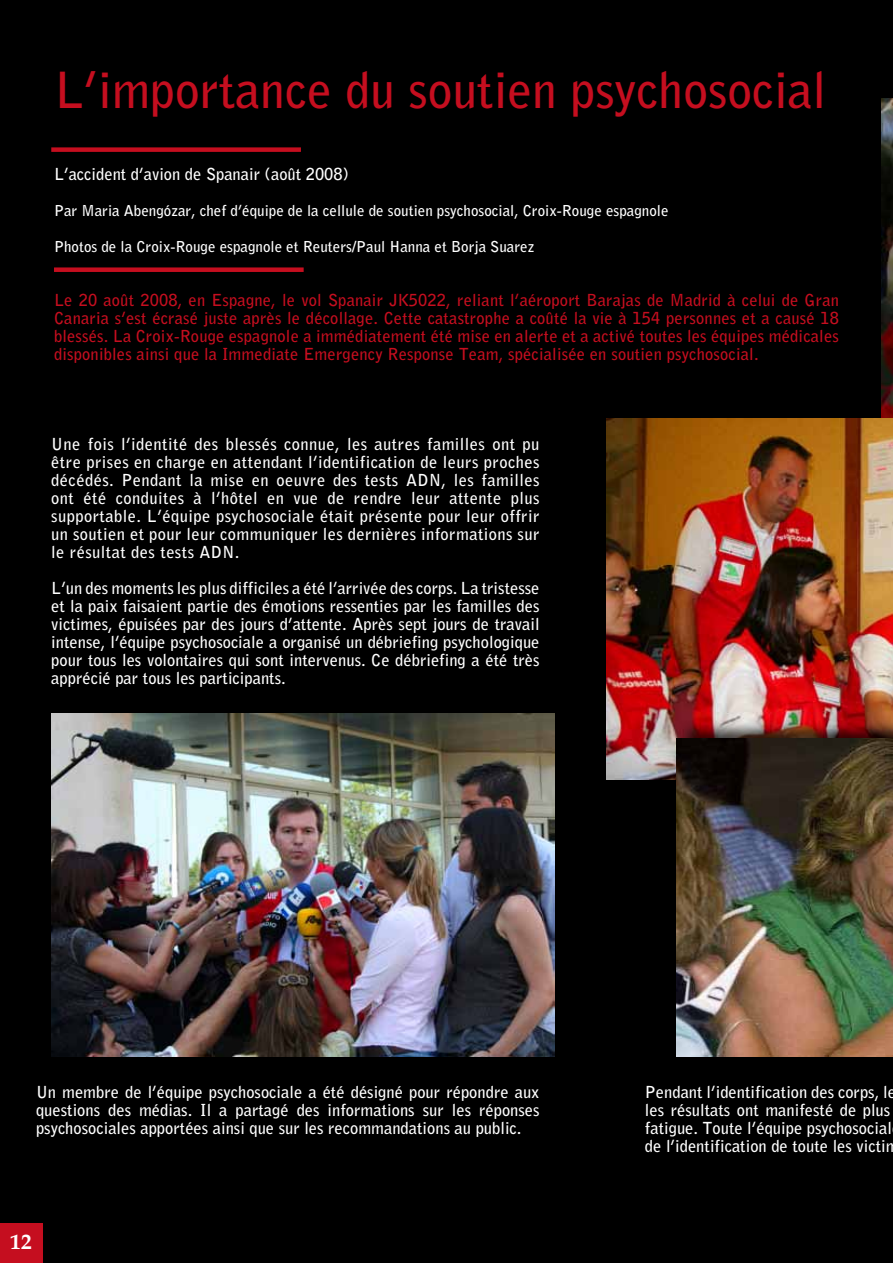
<style>
.page{position:relative;width:893px;height:1263px;background:#000}
.page>*{position:absolute;margin:0;border:0;box-sizing:border-box;transform-origin:0 0}
.t1{font:700 49.5px "Bell Gothic Std";color:#c50e1f}
.t2{font:700 21px "Book Antiqua";color:#fff}
.t3{font:700 16.5px/18px "Bell Gothic Std";color:#fff;text-align:justify}
.t4{font:700 16.5px/18px "Bell Gothic Std";letter-spacing:.01em;color:#c50e1f;text-align:justify}
.t5{font:700 15px "Bell Gothic Std";color:#fff}
</style>
<div class="page">
<div style="left:51px;top:147px;width:250px;height:5px;background:#c50e1f"></div>
<div style="left:54px;top:267px;width:250px;height:5px;background:#c50e1f"></div>
<img style="left:882px;top:99px;width:11px;height:319px">
<img style="left:606px;top:418px;width:287px;height:362px">
<img style="left:51px;top:713px;width:504px;height:344px">
<div style="left:677px;top:719px;width:216px;height:342px;background:#000;opacity:.75"></div>
<img style="left:676px;top:738px;width:217px;height:319px">
<div style="left:0;top:1224px;width:42px;height:39px;background:#c50e1f"></div>
<h1 class="t1" style="left:54px;top:60px;width:774px">L’importance du soutien psychosocial</h1>
<p class="t3" style="left:54px;top:165px;width:296px">L’accident d’avion de Spanair (août 2008)</p>
<p class="t5" style="left:54px;top:202px;width:616px">Par Maria Abengózar, chef d’équipe de la cellule de soutien psychosocial, Croix-Rouge espagnole</p>
<p class="t5" style="left:54px;top:238px;width:482px">Photos de la Croix-Rouge espagnole et Reuters/Paul Hanna et Borja Suarez</p>
<p class="t4" style="left:54px;top:291px;width:786px">Le 20 août 2008, en Espagne, le vol Spanair JK5022, reliant l’aéroport Barajas de Madrid à celui de Gran Canaria s’est écrasé juste après le décollage. Cette catastrophe a coûté la vie à 154 personnes et a causé 18 blessés. La Croix-Rouge espagnole a immédiatement été mise en alerte et a activé toutes les équipes médicales disponibles ainsi que la Immediate Emergency Response Team, spécialisée en soutien psychosocial.</p>
<p class="t3" style="left:51px;top:435px;width:490px">Une fois l’identité des blessés connue, les autres familles ont pu être prises en charge en attendant l’identification de leurs proches décédés. Pendant la mise en oeuvre des tests ADN, les familles ont été conduites à l’hôtel en vue de rendre leur attente plus supportable. L’équipe psychosociale était présente pour leur offrir un soutien et pour leur communiquer les dernières informations sur le résultat des tests ADN.</p>
<p class="t3" style="left:51px;top:579px;width:490px">L’un des moments les plus difficiles a été l’arrivée des corps. La tristesse et la paix faisaient partie des émotions ressenties par les familles des victimes, épuisées par des jours d’attente. Après sept jours de travail intense, l’équipe psychosociale a organisé un débriefing psychologique pour tous les volontaires qui sont intervenus. Ce débriefing a été très apprécié par tous les participants.</p>
<p class="t3" style="left:36px;top:1083px;width:505px">Un membre de l’équipe psychosociale a été désigné pour répondre aux questions des médias. Il a partagé des informations sur les réponses psychosociales apportées ainsi que sur les recommandations au public.</p>
<p class="t2" style="left:10px;top:1228px;width:22px">12</p>
<p class="t3" style="left:645px;top:1083px;width:255px;text-align:left">Pendant l’identification des corps, le les résultats ont manifesté de plus fatigue. Toute l’équipe psychosocial de l’identification de toute les victim</p>
</div>
